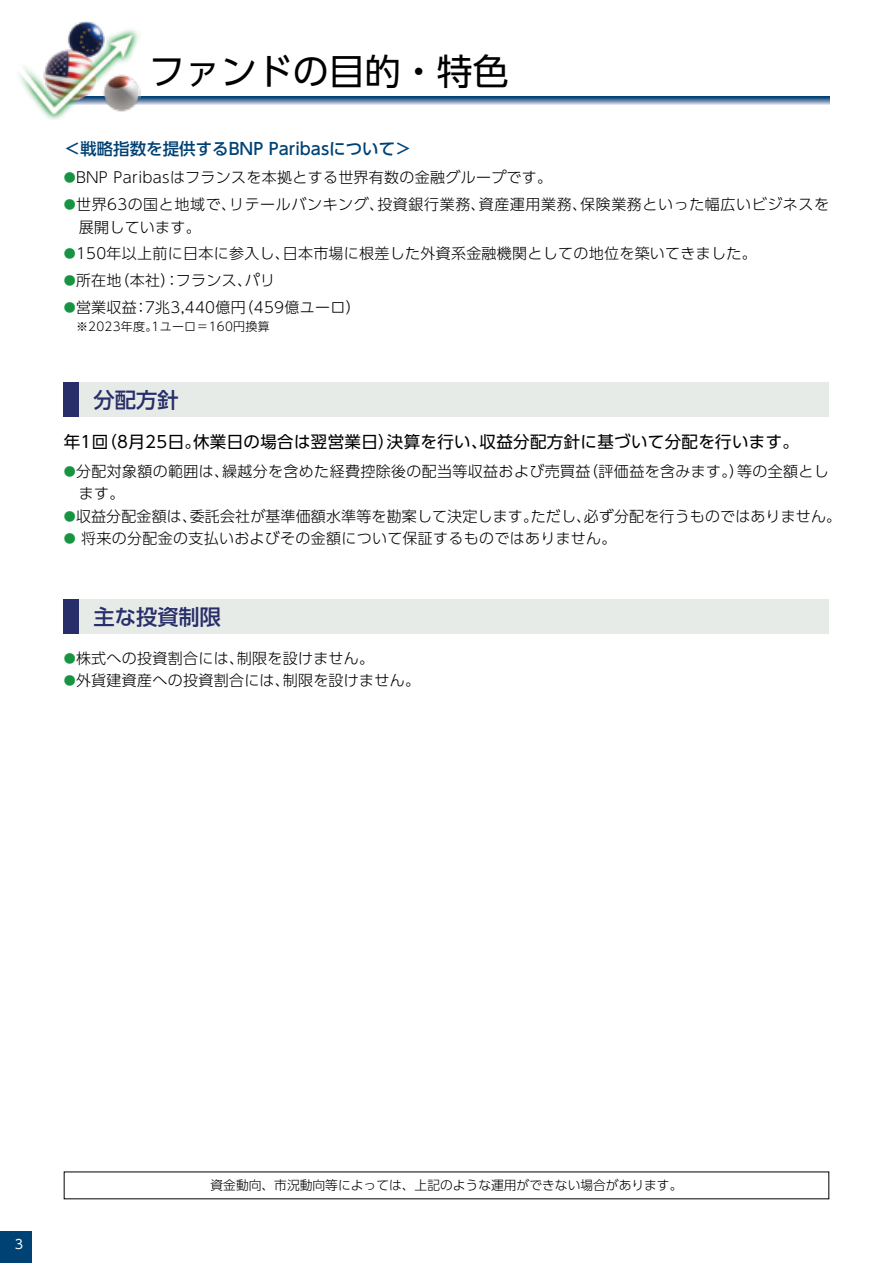
<style>
.page{position:relative;width:893px;height:1263px;background:#fff}
.page>*{position:absolute;margin:0;border:0;box-sizing:border-box;transform-origin:0 0}
.t1{font:36px "UD Shin Go Pro";color:#000}
.t2{font:500 21.3px "UD Shin Go Pro";color:#282e69}
.t3{font:16.5px "UD Shin Go Pro";letter-spacing:.02em;color:#000}
.t4{font:500 16.5px "UD Shin Go Pro";color:#004274}
.t5{font:300 15px/22.5px "UD Shin Go Pro";letter-spacing:.02em;color:#000}
.t6{font:300 15px/22.5px "UD Shin Go Pro";letter-spacing:.04em;color:#000}
.t7{font:300 12.75px "UD Shin Go Pro";color:#000}
.t8{font:12.75px "UD Shin Go Pro";color:#fff}
.t9{font:300 12px "UD Shin Go Pro";letter-spacing:.02em;color:#000}
.s1{font-size:12px;color:#169442}
</style>
<div class="page">
<div style="left:64px;top:383px;width:765px;height:34px;background:#e6ebe7"></div>
<div style="left:64px;top:383px;width:15px;height:34px;background:#282e69"></div>
<div style="left:64px;top:600px;width:765px;height:34px;background:#e6ebe7"></div>
<div style="left:64px;top:600px;width:15px;height:34px;background:#282e69"></div>
<div style="left:0;top:1231px;width:32px;height:32px;background:#004274"></div>
<svg style="left:140px;top:97px;width:689px;height:8px;background:#7390b1"></svg>
<img style="left:19px;top:21px;width:121px;height:98px">
<h1 class="t1" style="left:149px;top:42px;width:361px">ファンドの目的・特色</h1>
<p class="t4" style="left:64px;top:135px;width:349px">＜戦略指数を提供するBNP Paribasについて＞</p>
<p class="t5" style="left:64px;top:166px;width:490px"><span class="s1">●</span>BNP Paribasはフランスを本拠とする世界有数の金融グループです。</p>
<p class="t6" style="left:79px;top:193px;width:752px;text-indent:-15px"><span class="s1">●</span>世界63の国と地域で、リテールバンキング、投資銀行業務、資産運用業務、保険業務といった幅広いビジネスを展開しています。</p>
<p class="t5" style="left:64px;top:242px;width:694px"><span class="s1">●</span>150年以上前に日本に参入し、日本市場に根差した外資系金融機関としての地位を築いてきました。</p>
<p class="t5" style="left:64px;top:269px;width:213px"><span class="s1">●</span>所在地（本社）：フランス、パリ</p>
<p class="t5" style="left:64px;top:295px;width:298px"><span class="s1">●</span>営業収益：7兆3,440億円（459億ユーロ）</p>
<p class="t9" style="left:64px;top:317px;width:207px">　※2023年度。1ユーロ＝160円換算</p>
<h2 class="t2" style="left:94px;top:382px;width:87px">分配方針</h2>
<p class="t3" style="left:64px;top:429px;width:737px">年1回（8月25日。休業日の場合は翌営業日）決算を行い、収益分配方針に基づいて分配を行います。</p>
<p class="t5" style="left:79px;top:459px;width:752px;text-indent:-15px"><span class="s1">●</span>分配対象額の範囲は、繰越分を含めた経費控除後の配当等収益および売買益（評価益を含みます。）等の全額とします。</p>
<p class="t5" style="left:64px;top:504px;width:779px"><span class="s1">●</span>収益分配金額は、委託会社が基準価額水準等を勘案して決定します。ただし、必ず分配を行うものではありません。</p>
<p class="t5" style="left:64px;top:527px;width:554px"><span class="s1">●</span> 将来の分配金の支払いおよびその金額について保証するものではありません。</p>
<h2 class="t2" style="left:94px;top:599px;width:129px">主な投資制限</h2>
<p class="t5" style="left:64px;top:646px;width:312px"><span class="s1">●</span>株式への投資割合には、制限を設けません。</p>
<p class="t5" style="left:64px;top:669px;width:358px"><span class="s1">●</span>外貨建資産への投資割合には、制限を設けません。</p>
<p class="t8" style="left:15px;top:1233px;width:10px">3</p>
<p class="t7" style="left:210px;top:1175px;width:473px">資金動向、市況動向等によっては、上記のような運用ができない場合があります。</p>
</div>
